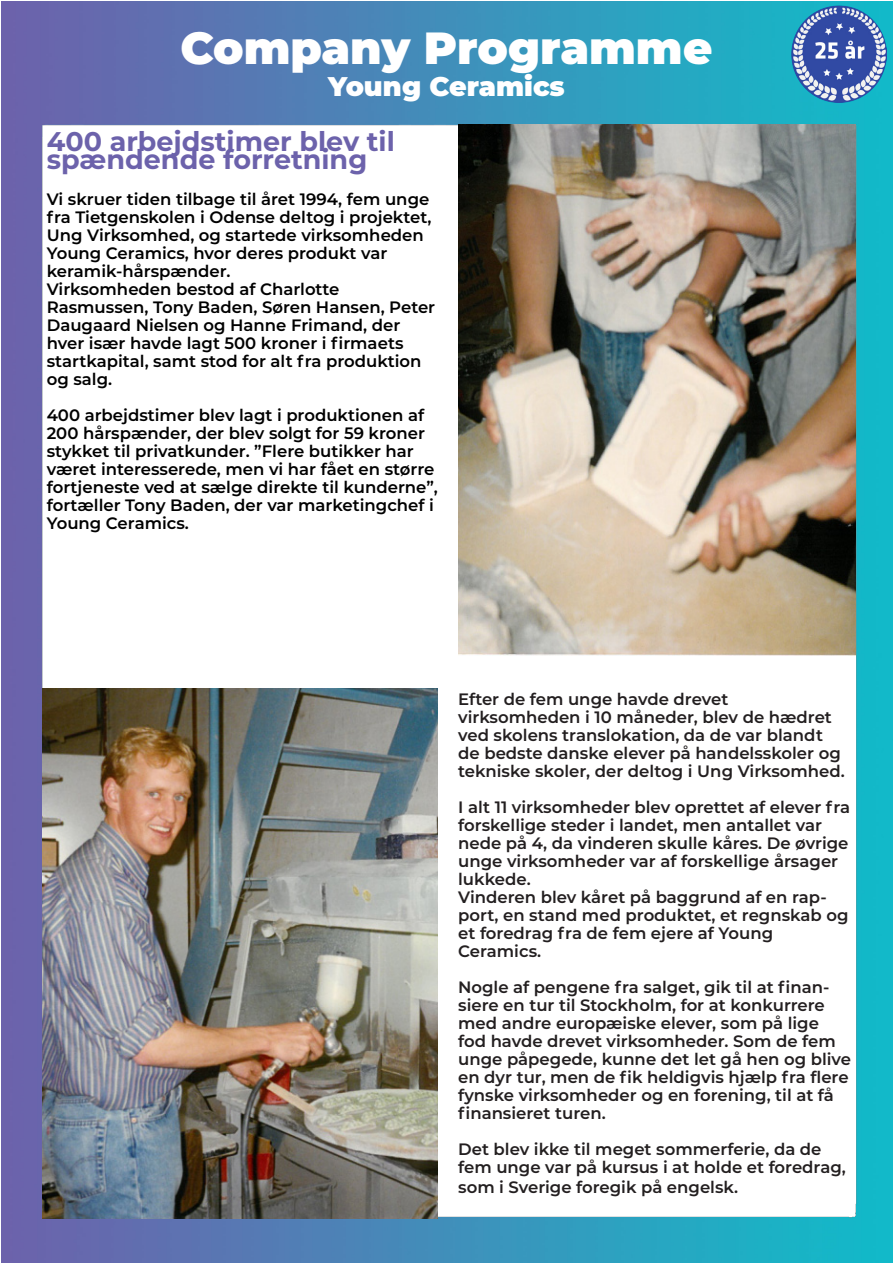
<style>
.page{position:relative;width:893px;height:1263px;background:#fff}
.page>*{position:absolute;margin:0;border:0;box-sizing:border-box;transform-origin:0 0}
.t1{font:900 45px "Montserrat";color:#fff}
.t2{font:700 27px "Montserrat";color:#6c62ab}
.t3{font:900 27px "Montserrat";color:#fff}
.t4{font:600 16.5px/18px "Montserrat";color:#231f20}
.t5{font:600 16.5px/18px "Montserrat";color:#000}
</style>
<div class="page">
<img style="left:2px;top:1px;width:891px;height:1262px">
<img style="left:791px;top:6px;width:96px;height:96px">
<img style="left:43px;top:689px;width:395px;height:529px">
<img style="left:458px;top:125px;width:398px;height:530px">
<p class="t1" style="left:180px;top:14px;width:534px">Company Programme</p>
<p class="t3" style="left:328px;top:66px;width:238px">Young Ceramics</p>
<p class="t2" style="left:47px;top:122px;width:350px">400 arbejdstimer blev til</p>
<p class="t2" style="left:47px;top:140px;width:322px">spændende forretning</p>
<p class="t5" style="left:47px;top:189px;width:386px">Vi skruer tiden tilbage til året 1994, fem unge fra Tietgenskolen i Odense deltog i projektet, Ung Virksomhed, og startede virksomheden Young Ceramics, hvor deres produkt var</p>
<p class="t5" style="left:47px;top:261px;width:185px">keramik-hårspænder.</p>
<p class="t5" style="left:47px;top:279px;width:294px">Virksomheden bestod af Charlotte</p>
<p class="t5" style="left:47px;top:297px;width:390px">Rasmussen, Tony Baden, Søren Hansen, Peter<br>Daugaard Nielsen og Hanne Frimand, der hver især havde lagt 500 kroner i firmaets</p>
<p class="t5" style="left:47px;top:351px;width:376px">startkapital, samt stod for alt fra produktion og salg.</p>
<p class="t5" style="left:47px;top:405px;width:392px">400 arbejdstimer blev lagt i produktionen af 200 hårspænder, der blev solgt for 59 kroner stykket til privatkunder. ”Flere butikker har været interesserede, men vi har fået en større fortjeneste ved at sælge direkte til kunderne”, fortæller Tony Baden, der var marketingchef i Young Ceramics.</p>
<p class="t4" style="left:458px;top:689px;width:272px">Efter de fem unge havde drevet</p>
<p class="t4" style="left:458px;top:707px;width:388px">virksomheden i 10 måneder, blev de hædret ved skolens translokation, da de var blandt de bedste danske elever på handelsskoler og tekniske skoler, der deltog i Ung Virksomhed.</p>
<p class="t4" style="left:458px;top:797px;width:393px">I alt 11 virksomheder blev oprettet af elever fra forskellige steder i landet, men antallet var nede på 4, da vinderen skulle kåres. De øvrige unge virksomheder var af forskellige årsager lukkede.</p>
<p class="t4" style="left:458px;top:887px;width:392px">Vinderen blev kåret på baggrund af en rap&shy;port, en stand med produktet, et regnskab og et foredrag fra de fem ejere af Young</p>
<p class="t4" style="left:458px;top:941px;width:84px">Ceramics.</p>
<p class="t4" style="left:458px;top:977px;width:394px">Nogle af pengene fra salget, gik til at finan&shy;siere en tur til Stockholm, for at konkurrere med andre europæiske elever, som på lige<br>fod havde drevet virksomheder. Som de fem unge påpegede, kunne det let gå hen og blive en dyr tur, men de fik heldigvis hjælp fra flere fynske virksomheder og en forening, til at få finansieret turen.</p>
<p class="t4" style="left:458px;top:1139px;width:389px">Det blev ikke til meget sommerferie, da de fem unge var på kursus i at holde et foredrag,</p>
<p class="t4" style="left:458px;top:1177px;width:282px">som i Sverige foregik på engelsk.</p>
</div>
